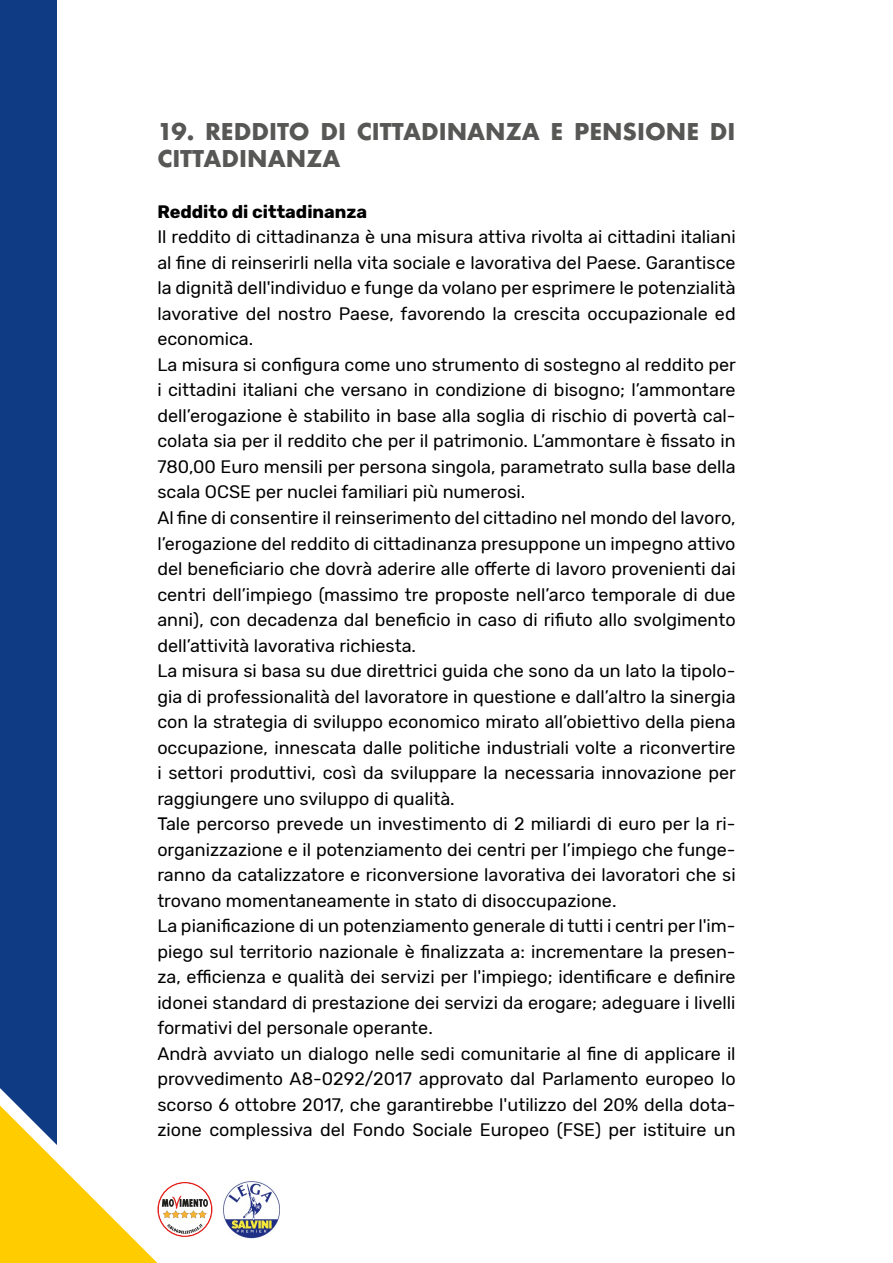
<style>
.page{position:relative;width:893px;height:1263px;background:#fff}
.page>*{position:absolute;margin:0;border:0;box-sizing:border-box;transform-origin:0 0}
.t1{font:700 22.5px/27px "Futura";color:#575756}
.t2{font:18px/25.5px "Rubik";color:#000}
.t3{font:700 18px "Rubik";color:#000}
</style>
<div class="page">
<img style="left:223px;top:1181px;width:57px;height:57px">
<div style="left:0;top:0;width:56px;height:1263px;background:#0f3b85"></div>
<svg style="left:0;top:1079px;width:212px;height:184px"></svg>
<p class="t1" style="left:157px;top:118px;width:580px">19. REDDITO DI CITTADINANZA E PENSIONE DI<br>CITTADINANZA</p>
<p class="t3" style="left:157px;top:201px;width:211px">Reddito di cittadinanza</p>
<p class="t2" style="left:157px;top:225px;width:580px">Il reddito di cittadinanza è una misura attiva rivolta ai cittadini italiani al fine di reinserirli nella vita sociale e lavorativa del Paese. Garantisce la dignità̀dell'individuo e funge da volano per esprimere le potenzialità lavorative del nostro Paese, favorendo la crescita occupazionale ed economica.<br>La misura si configura come uno strumento di sostegno al reddito per i cittadini italiani che versano in condizione di bisogno; l’ammontare dell’erogazione è stabilito in base alla soglia di rischio di povertà cal&shy;colata sia per il reddito che per il patrimonio. L’ammontare è fissato in 780,00 Euro mensili per persona singola, parametrato sulla base della scala OCSE per nuclei familiari più numerosi.<br>Al fine di consentire il reinserimento del cittadino nel mondo del lavoro, l’erogazione del reddito di cittadinanza presuppone un impegno attivo del beneficiario che dovrà aderire alle offerte di lavoro provenienti dai centri dell’impiego (massimo tre proposte nell’arco temporale di due anni), con decadenza dal beneficio in caso di rifiuto allo svolgimento dell’attività lavorativa richiesta.<br>La misura si basa su due direttrici guida che sono da un lato la tipolo&shy;gia di professionalità del lavoratore in questione e dall’altro la sinergia con la strategia di sviluppo economico mirato all’obiettivo della piena occupazione, innescata dalle politiche industriali volte a riconvertire i settori produttivi, così da sviluppare la necessaria innovazione per raggiungere uno sviluppo di qualità.<br>Tale percorso prevede un investimento di 2 miliardi di euro per la ri&shy;organizzazione e il potenziamento dei centri per l’impiego che funge&shy;ranno da catalizzatore e riconversione lavorativa dei lavoratori che si trovano momentaneamente in stato di disoccupazione.<br>La pianificazione di un potenziamento generale di tutti i centri per l'im&shy;piego sul territorio nazionale è finalizzata a: incrementare la presen&shy;za, efficienza e qualità dei servizi per l'impiego; identificare e definire idonei standard di prestazione dei servizi da erogare; adeguare i livelli formativi del personale operante.<br>Andrà avviato un dialogo nelle sedi comunitarie al fine di applicare il provvedimento A8-0292/2017 approvato dal Parlamento europeo lo scorso 6 ottobre 2017, che garantirebbe l'utilizzo del 20% della dota&shy;zione complessiva del Fondo Sociale Europeo (FSE) per istituire un</p>
</div>
